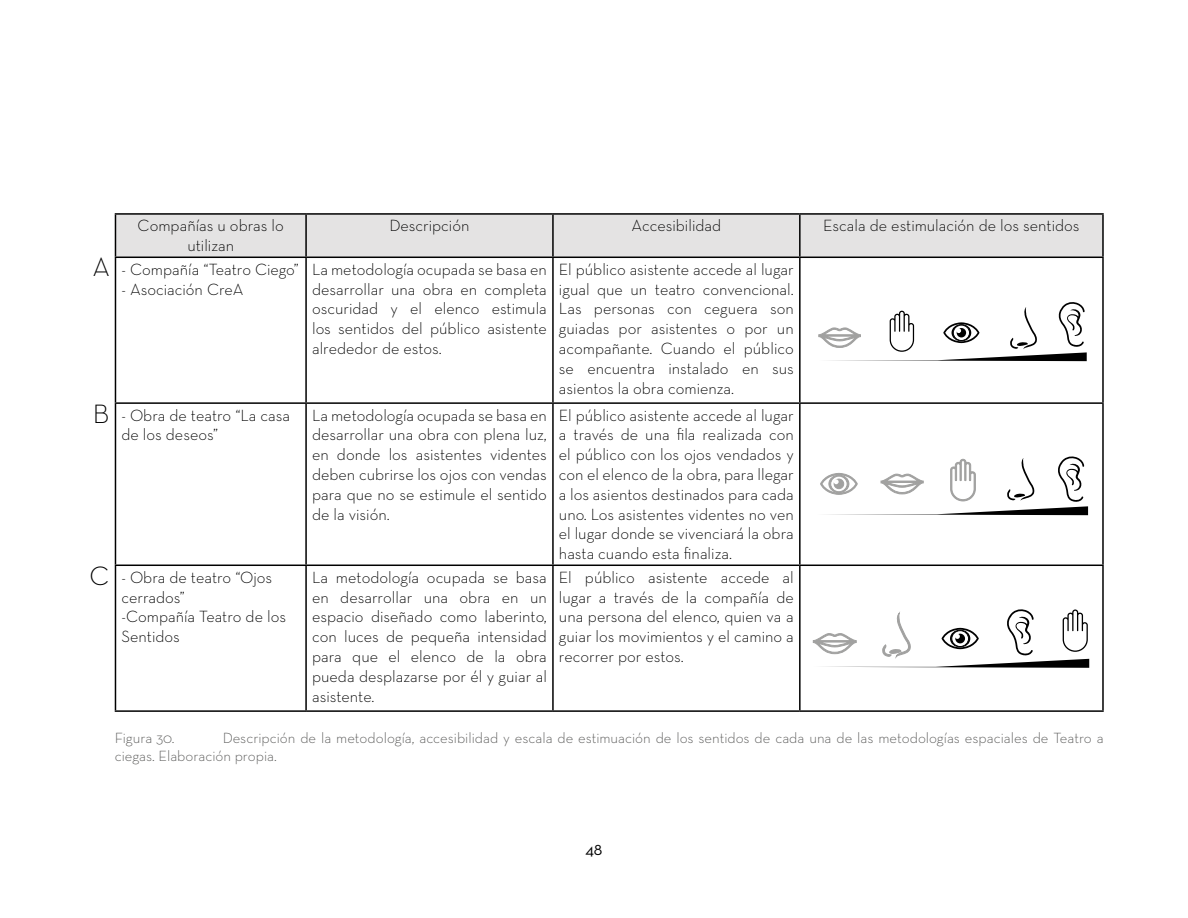
<style>
.page{position:relative;width:1188px;height:918px;background:#fff}
.page>*{position:absolute;margin:0;border:0;box-sizing:border-box;transform-origin:0 0}
.t1{font:300 27px "Neutra Text";color:#000}
.t2{font:300 16.5px/19.8px "Neutra Text";color:#000;text-align:justify}
.t3{font:16.5px "Neutra Text";color:#000}
.t4{font:300 15px/18px "Neutra Text";color:#575756}
</style>
<div class="page">
<div style="left:116px;top:215px;width:986px;height:42px;background:#e4e3e3"></div>
<hr style="left:115px;top:213px;width:191px;height:2px;background:#000">
<hr style="left:115px;top:215px;width:1px;height:42px;background:#000">
<hr style="left:306px;top:213px;width:247px;height:2px;background:#000">
<hr style="left:305px;top:215px;width:2px;height:42px;background:#000">
<hr style="left:553px;top:213px;width:247px;height:2px;background:#000">
<hr style="left:552px;top:215px;width:2px;height:42px;background:#000">
<hr style="left:800px;top:213px;width:304px;height:2px;background:#000">
<hr style="left:799px;top:215px;width:2px;height:42px;background:#000">
<hr style="left:1102px;top:215px;width:2px;height:42px;background:#000">
<hr style="left:115px;top:257px;width:191px;height:1px;background:#000">
<hr style="left:115px;top:258px;width:1px;height:144px;background:#000">
<hr style="left:306px;top:257px;width:247px;height:1px;background:#000">
<hr style="left:305px;top:258px;width:2px;height:144px;background:#000">
<hr style="left:553px;top:257px;width:247px;height:1px;background:#000">
<hr style="left:552px;top:258px;width:2px;height:144px;background:#000">
<hr style="left:800px;top:257px;width:304px;height:1px;background:#000">
<hr style="left:799px;top:258px;width:2px;height:144px;background:#000">
<hr style="left:1102px;top:258px;width:2px;height:144px;background:#000">
<hr style="left:115px;top:402px;width:191px;height:2px;background:#000">
<hr style="left:115px;top:404px;width:1px;height:161px;background:#000">
<hr style="left:306px;top:402px;width:247px;height:2px;background:#000">
<hr style="left:305px;top:404px;width:2px;height:161px;background:#000">
<hr style="left:553px;top:402px;width:247px;height:2px;background:#000">
<hr style="left:552px;top:404px;width:2px;height:161px;background:#000">
<hr style="left:800px;top:402px;width:304px;height:2px;background:#000">
<hr style="left:799px;top:404px;width:2px;height:161px;background:#000">
<hr style="left:1102px;top:404px;width:2px;height:161px;background:#000">
<hr style="left:115px;top:565px;width:191px;height:1px;background:#000">
<hr style="left:115px;top:566px;width:1px;height:144px;background:#000">
<hr style="left:306px;top:565px;width:247px;height:1px;background:#000">
<hr style="left:305px;top:566px;width:2px;height:144px;background:#000">
<hr style="left:553px;top:565px;width:247px;height:1px;background:#000">
<hr style="left:552px;top:566px;width:2px;height:144px;background:#000">
<hr style="left:800px;top:565px;width:304px;height:1px;background:#000">
<hr style="left:799px;top:566px;width:2px;height:144px;background:#000">
<hr style="left:1102px;top:566px;width:2px;height:144px;background:#000">
<hr style="left:115px;top:710px;width:191px;height:2px;background:#000">
<hr style="left:306px;top:710px;width:247px;height:2px;background:#000">
<hr style="left:553px;top:710px;width:247px;height:2px;background:#000">
<hr style="left:800px;top:710px;width:304px;height:2px;background:#000">
<svg style="left:818px;top:302px;width:269px;height:59px"></svg>
<svg style="left:820px;top:456px;width:268px;height:59px"></svg>
<svg style="left:813px;top:609px;width:276px;height:59px"></svg>
<h1 class="t1" style="left:92px;top:250px;width:19px">A</h1>
<p class="t2" style="left:138px;top:216px;width:148px;text-align:center">Compañías u obras lo utilizan</p>
<p class="t2" style="left:389px;top:216px;width:82px">Descripción</p>
<p class="t2" style="left:631px;top:216px;width:91px">Accesibilidad</p>
<p class="t2" style="left:823px;top:216px;width:258px">Escala de estimulación de los sentidos</p>
<p class="t2" style="left:121px;top:259px;width:179px">- Compañía “Teatro Ciego”</p>
<p class="t2" style="left:121px;top:279px;width:124px">- Asociación CreA</p>
<p class="t2" style="left:312px;top:259px;width:236px">La metodología ocupada se basa en desarrollar una obra en completa oscuridad y el elenco estimula los sentidos del público asistente alrededor de estos.</p>
<p class="t2" style="left:559px;top:259px;width:236px">El público asistente accede al lugar igual que un teatro convencional.<br>Las personas con ceguera son guiadas por asistentes o por un acompañante. Cuando el público se encuentra instalado en sus asientos la obra comienza.</p>
<h1 class="t1" style="left:93px;top:397px;width:18px">B</h1>
<p class="t2" style="left:121px;top:405px;width:170px">- Obra de teatro “La casa de los deseos”</p>
<p class="t2" style="left:312px;top:405px;width:236px">La metodología ocupada se basa en desarrollar una obra con plena luz, en donde los asistentes videntes deben cubrirse los ojos con vendas para que no se estimule el sentido de la visión.</p>
<p class="t2" style="left:559px;top:405px;width:236px">El público asistente accede al lugar a través de una fila realizada con el público con los ojos vendados y con el elenco de la obra, para llegar a los asientos destinados para cada uno. Los asistentes videntes no ven el lugar donde se vivenciará la obra hasta cuando esta finaliza.</p>
<p class="t2" style="left:121px;top:567px;width:166px;text-align:left">- Obra de teatro “Ojos cerrados”<br>-Compañía Teatro de los<br>Sentidos</p>
<p class="t2" style="left:312px;top:567px;width:236px">La metodología ocupada se basa en desarrollar una obra en un espacio diseñado como laberinto, con luces de pequeña intensidad para que el elenco de la obra pueda desplazarse por él y guiar al asistente.</p>
<p class="t2" style="left:559px;top:567px;width:236px">El público asistente accede al lugar a través de la compañía de una persona del elenco, quien va a guiar los movimientos y el camino a recorrer por estos.</p>
<p class="t4" style="left:115px;top:729px;width:61px">Figura 30.</p>
<h1 class="t1" style="left:90px;top:560px;width:21px">C</h1>
<p class="t4" style="left:115px;top:729px;width:991px;text-indent:108px">Descripción de la metodología, accesibilidad y escala de estimuación de los sentidos de cada una de las metodologías espaciales de Teatro a ciegas. Elaboración propia.</p>
<p class="t3" style="left:585px;top:840px;width:19px">48</p>
</div>
